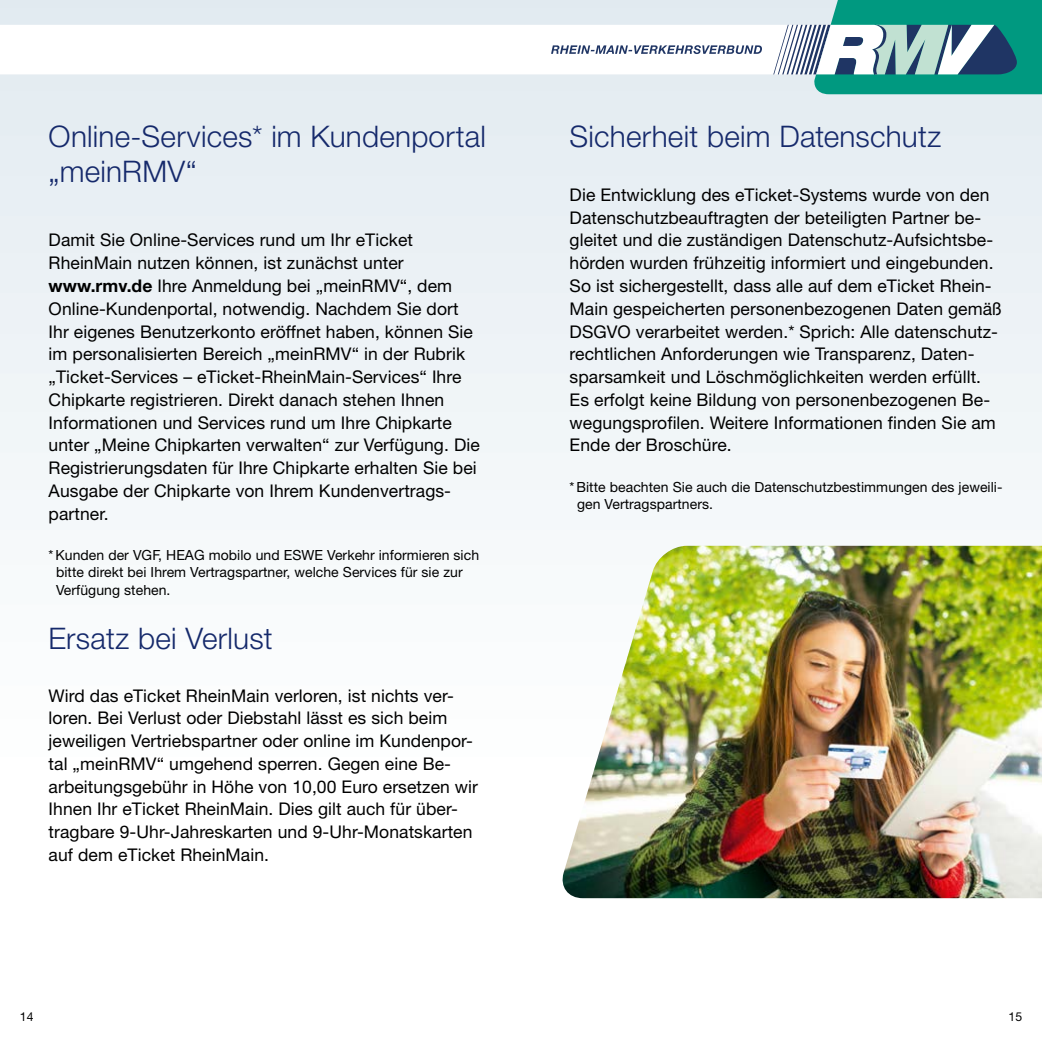
<style>
.page{position:relative;width:1042px;height:1042px;background:#fff}
.page>*{position:absolute;margin:0;border:0;box-sizing:border-box;transform-origin:0 0}
.t1{font:300 29.75px/35px "Helvetica Neue LT Std";letter-spacing:.01em;color:#15296b}
.t2{font:17.5px/22.8px "Helvetica Neue LT Std";letter-spacing:.005em;color:#000}
.t3{font:14px/17.5px "Helvetica Neue LT Std";letter-spacing:.005em;color:#000}
.t4{font:12.25px "Helvetica Neue LT Std";color:#000}
.s1{font-weight:700}
</style>
<div class="page">
<img style="left:559px;top:546px;width:483px;height:352px">
<svg style="left:0;top:0;width:1042px;height:94px"></svg>
<h1 class="t1" style="left:49px;top:118px;width:439px">Online-Services* im Kundenportal „meinRMV“</h1>
<p class="t2" style="left:49px;top:229px;width:433px">Damit Sie Online-Services rund um Ihr eTicket RheinMain nutzen können, ist zunächst unter <span class="s1">www.rmv.de</span> Ihre Anmeldung bei „meinRMV“, dem Online-Kundenportal, notwendig. Nachdem Sie dort Ihr eigenes Benutzerkonto eröffnet haben, können Sie im personalisierten Bereich „meinRMV“ in der Rubrik „Ticket-Services – eTicket-RheinMain-Services“ Ihre Chipkarte registrieren. Direkt danach stehen Ihnen Informationen und Services rund um Ihre Chipkarte unter „Meine Chipkarten verwalten“ zur Verfügung. Die Registrierungsdaten für Ihre Chipkarte erhalten Sie bei Ausgabe der Chipkarte von Ihrem Kundenvertrags&shy;partner.</p>
<p class="t3" style="left:56px;top:546px;width:425px;text-indent:-7px">* Kunden der VGF, HEAG mobilo und ESWE Verkehr informieren sich bitte direkt bei Ihrem Vertragspartner, welche Services für sie zur<br>Verfügung stehen.</p>
<h1 class="t1" style="left:49px;top:620px;width:225px">Ersatz bei Verlust</h1>
<p class="t2" style="left:49px;top:684px;width:431px">Wird das eTicket RheinMain verloren, ist nichts ver&shy;loren. Bei Verlust oder Diebstahl lässt es sich beim jeweiligen Vertriebspartner oder online im Kundenpor&shy;tal „meinRMV“ umgehend sperren. Gegen eine Be&shy;arbeitungsgebühr in Höhe von 10,00 Euro ersetzen wir Ihnen Ihr eTicket RheinMain. Dies gilt auch für über&shy;tragbare 9-Uhr-Jahreskarten und 9-Uhr-Monatskarten auf dem eTicket RheinMain.</p>
<h1 class="t1" style="left:569px;top:118px;width:373px">Sicherheit beim Datenschutz</h1>
<p class="t2" style="left:569px;top:183px;width:434px">Die Entwicklung des eTicket-Systems wurde von den Datenschutzbeauftragten der beteiligten Partner be&shy;gleitet und die zuständigen Datenschutz-Aufsichtsbe&shy;hörden wurden frühzeitig informiert und eingebunden.<br>So ist sichergestellt, dass alle auf dem eTicket Rhein-Main gespeicherten personenbezogenen Daten gemäß DSGVO verarbeitet werden.* Sprich: Alle datenschutz&shy;rechtlichen Anforderungen wie Transparenz, Daten&shy;sparsamkeit und Löschmöglichkeiten werden erfüllt.<br>Es erfolgt keine Bildung von personenbezogenen Be&shy;wegungsprofilen. Weitere Informationen finden Sie am Ende der Broschüre.</p>
<p class="t3" style="left:577px;top:478px;width:427px;text-indent:-7px">* Bitte beachten Sie auch die Datenschutzbestimmungen des jeweili&shy;gen Vertragspartners.</p>
<p class="t4" style="left:20px;top:1009px;width:15px">14</p>
<p class="t4" style="left:1008px;top:1009px;width:15px">15</p>
</div>
